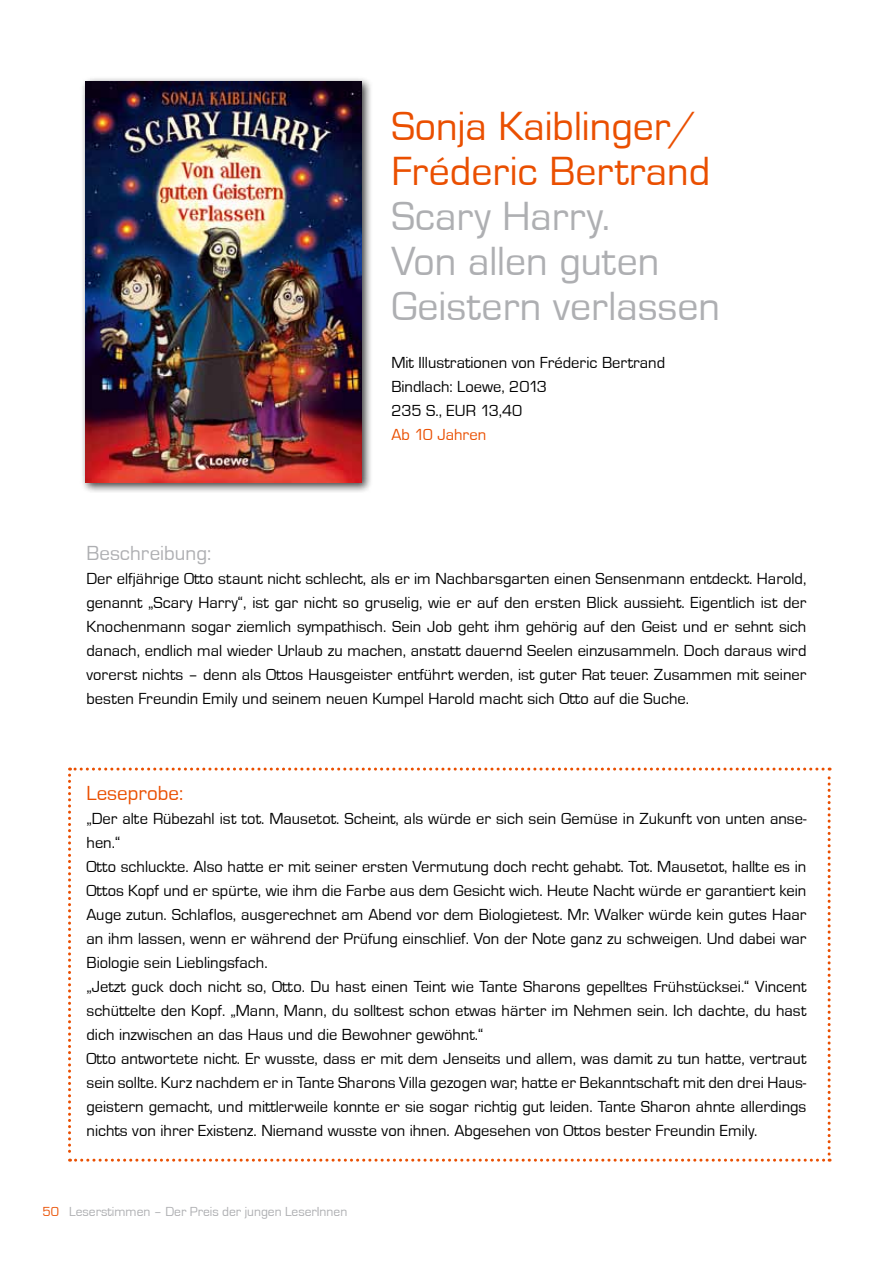
<style>
.page{position:relative;width:893px;height:1263px;background:#fff}
.page>*{position:absolute;margin:0;border:0;box-sizing:border-box;transform-origin:0 0}
.t1{font:42px/45px "Eurostile T";color:#aeafb2}
.t2{font:21px "Eurostile T";color:#aeafb2}
.t3{font:21px "Eurostile T";color:#ea4f00}
.t4{font:16.5px/24px "Eurostile T";color:#000}
.t5{font:13.5px "Eurostile";color:#aeafb2}
.s1{color:#ea4f00}
</style>
<div class="page">
<div style="left:80px;top:76px;width:293px;height:418px;background:#000;opacity:.75"></div>
<img style="left:85px;top:81px;width:277px;height:401px">
<svg style="left:68px;top:767px;width:763px;height:394px"></svg>
<p class="t1" style="left:391px;top:105px;width:330px"><span class="s1">Sonja Kaiblinger/<br>Fréderic Bertrand<br></span>Scary Harry.<br>Von allen guten<br>Geistern verlassen</p>
<p class="t4" style="left:391px;top:351px;width:275px">Mit Illustrationen von Fréderic Bertrand<br>Bindlach: Loewe, 2013<br>235 S., EUR 13,40<br><span class="s1">Ab 10 Jahren</span></p>
<p class="t2" style="left:87px;top:542px;width:126px">Beschreibung:</p>
<p class="t4" style="left:87px;top:567px;width:721px;text-align:justify">Der elfjährige Otto staunt nicht schlecht, als er im Nachbarsgarten einen Sensenmann entdeckt. Harold, genannt „Scary Harry“, ist gar nicht so gruselig, wie er auf den ersten Blick aussieht. Eigentlich ist der Knochenmann sogar ziemlich sympathisch. Sein Job geht ihm gehörig auf den Geist und er sehnt sich danach, endlich mal wieder Urlaub zu machen, anstatt dauernd Seelen einzusammeln. Doch daraus wird vorerst nichts – denn als Ottos Hausgeister entführt werden, ist guter Rat teuer. Zusammen mit seiner besten Freundin Emily und seinem neuen Kumpel Harold macht sich Otto auf die Suche.</p>
<p class="t3" style="left:87px;top:782px;width:98px">Leseprobe:</p>
<p class="t4" style="left:87px;top:807px;width:721px">„Der alte Rübezahl ist tot. Mausetot. Scheint, als würde er sich sein Gemüse in Zukunft von unten anse&shy;hen.“<br>Otto schluckte. Also hatte er mit seiner ersten Vermutung doch recht gehabt. Tot. Mausetot, hallte es in Ottos Kopf und er spürte, wie ihm die Farbe aus dem Gesicht wich. Heute Nacht würde er garantiert kein Auge zutun. Schlaflos, ausgerechnet am Abend vor dem Biologietest. Mr. Walker würde kein gutes Haar an ihm lassen, wenn er während der Prüfung einschlief. Von der Note ganz zu schweigen. Und dabei war Biologie sein Lieblingsfach.<br>„Jetzt guck doch nicht so, Otto. Du hast einen Teint wie Tante Sharons gepelltes Frühstücksei.“ Vincent schüttelte den Kopf. „Mann, Mann, du solltest schon etwas härter im Nehmen sein. Ich dachte, du hast dich inzwischen an das Haus und die Bewohner gewöhnt.“<br>Otto antwortete nicht. Er wusste, dass er mit dem Jenseits und allem, was damit zu tun hatte, vertraut sein sollte. Kurz nachdem er in Tante Sharons Villa gezogen war, hatte er Bekanntschaft mit den drei Haus&shy;geistern gemacht, und mittlerweile konnte er sie sogar richtig gut leiden. Tante Sharon ahnte allerdings nichts von ihrer Existenz. Niemand wusste von ihnen. Abgesehen von Ottos bester Freundin Emily.</p>
<p class="t5" style="left:43px;top:1204px;width:306px"><span class="s1">50</span> Leserstimmen – Der Preis der jungen LeserInnen</p>
</div>
